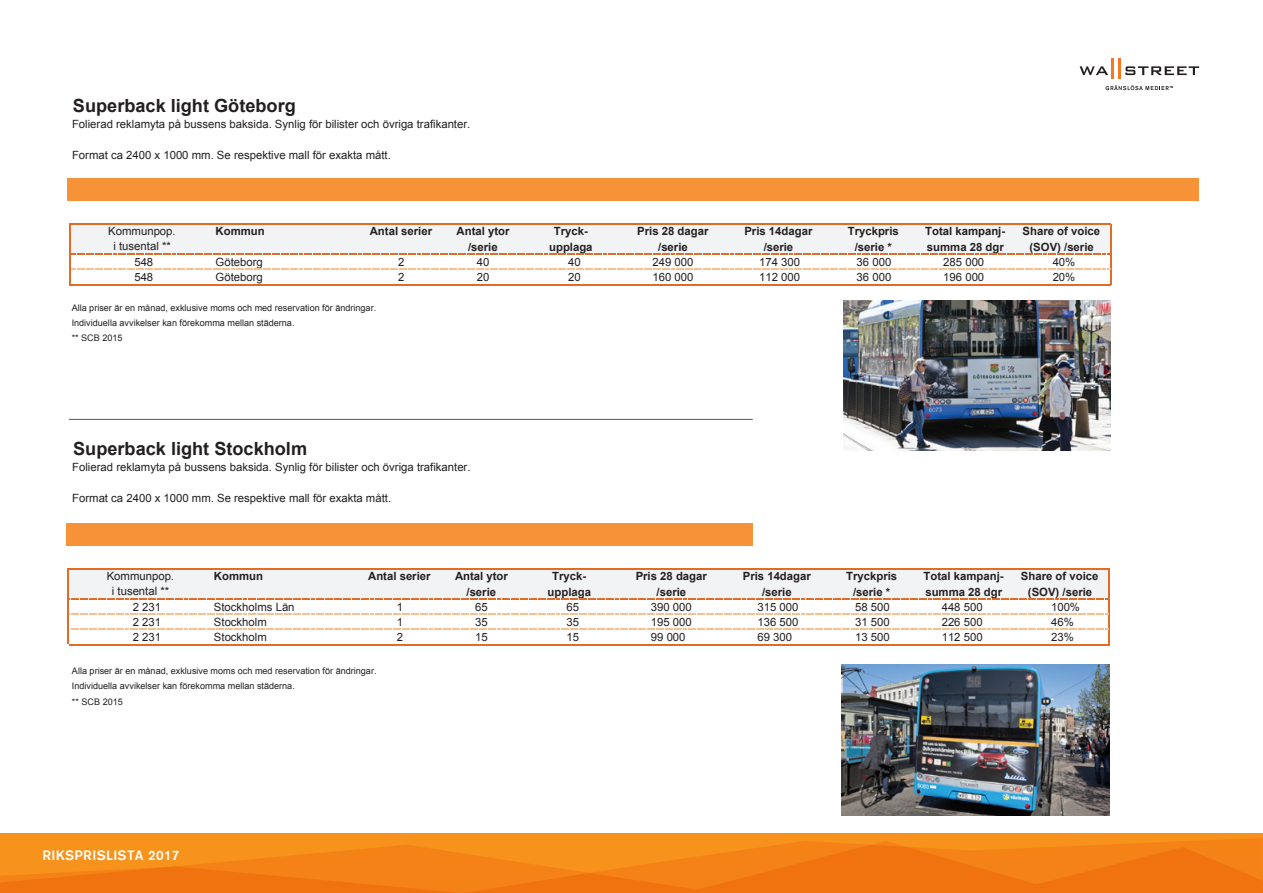
<style>
.page{position:relative;width:1263px;height:893px;background:#fff}
.page>*{position:absolute;margin:0;border:0;box-sizing:border-box;transform-origin:0 0}
.t1{font:700 18.15px "Arial";color:#231f20}
.t2{font:500 13.5px "Akzidenz Grotesk BQ";letter-spacing:.025em;color:#fff}
.t3{font:11.4px "Arial";color:#231f20}
.t4{font:700 11.4px "Arial";color:#231f20}
.t5{font:9px/15.3px "Arial";color:#231f20}
</style>
<div class="page">
<div style="left:0;top:833px;width:1263px;height:60px;background:#f7931d"></div>
<svg style="left:0;top:838px;width:1263px;height:55px"></svg>
<svg style="left:1105px;top:85px;width:68px;height:5px"></svg>
<svg style="left:1125px;top:66px;width:74px;height:9px"></svg>
<hr style="left:1111px;top:58px;width:3px;height:20px;background:#f47921">
<hr style="left:1118px;top:58px;width:2px;height:20px;background:#f47921">
<svg style="left:1079px;top:66px;width:29px;height:9px"></svg>
<div style="left:67px;top:179px;width:1131px;height:22px;background:#f69238"></div>
<img style="left:844px;top:300px;width:267px;height:151px">
<img style="left:841px;top:664px;width:269px;height:152px">
<div style="left:70px;top:224px;width:1041px;height:30px;background:#f2f3f4"></div>
<hr style="left:69px;top:223px;width:1px;height:62px;background:#e26b25">
<hr style="left:1110px;top:224px;width:1px;height:61px;background:#e26b25">
<hr style="left:70px;top:223px;width:1041px;height:1px;background:#e26b25">
<svg style="left:71px;top:253px;width:1039px;height:2px;background:#e47b3e"></svg>
<svg style="left:71px;top:269px;width:1039px;height:1px"></svg>
<hr style="left:70px;top:284px;width:1041px;height:1px;background:#e26b25">
<div style="left:66px;top:523px;width:687px;height:23px;background:#f69238"></div>
<hr style="left:69px;top:419px;width:684px;height:1px;background:#565656">
<div style="left:68px;top:569px;width:1041px;height:30px;background:#f2f3f4"></div>
<hr style="left:68px;top:568px;width:1px;height:75px;background:#e26b25">
<hr style="left:1108px;top:569px;width:1px;height:74px;background:#e26b25">
<hr style="left:69px;top:568px;width:1040px;height:1px;background:#e26b25">
<svg style="left:69px;top:598px;width:1039px;height:2px;background:#e47b3e"></svg>
<svg style="left:69px;top:614px;width:1039px;height:1px"></svg>
<hr style="left:69px;top:644px;width:1040px;height:1px;background:#e26b25">
<svg style="left:71px;top:629px;width:1037px;height:1px"></svg>
<h1 class="t1" style="left:73px;top:93px;width:224px">Superback light Göteborg</h1>
<p class="t3" style="left:72px;top:116px;width:400px">Folierad reklamyta på bussens baksida. Synlig för bilister och övriga trafikanter.</p>
<p class="t3" style="left:72px;top:148px;width:320px">Format ca 2400 x 1000 mm. Se respektive mall för exakta mått.</p>
<p class="t3" style="left:108px;top:224px;width:69px">Kommunpop.</p>
<p class="t4" style="left:216px;top:224px;width:51px">Kommun</p>
<p class="t4" style="left:370px;top:224px;width:64px">Antal serier</p>
<p class="t4" style="left:457px;top:224px;width:54px">Antal ytor</p>
<p class="t4" style="left:554px;top:224px;width:36px">Tryck-</p>
<p class="t4" style="left:637px;top:224px;width:73px">Pris 28 dagar</p>
<p class="t4" style="left:744px;top:224px;width:70px">Pris 14dagar</p>
<p class="t4" style="left:848px;top:224px;width:53px">Tryckpris</p>
<p class="t4" style="left:925px;top:224px;width:82px">Total kampanj-</p>
<p class="t4" style="left:1022px;top:224px;width:79px">Share of voice</p>
<p class="t3" style="left:113px;top:239px;width:59px">i tusental **</p>
<p class="t4" style="left:468px;top:239px;width:31px">/serie</p>
<p class="t4" style="left:549px;top:239px;width:45px">upplaga</p>
<p class="t4" style="left:658px;top:239px;width:31px">/serie</p>
<p class="t4" style="left:764px;top:239px;width:31px">/serie</p>
<p class="t4" style="left:855px;top:239px;width:39px">/serie *</p>
<p class="t4" style="left:927px;top:239px;width:78px">summa 28 dgr</p>
<p class="t4" style="left:1029px;top:239px;width:66px">(SOV) /serie</p>
<p class="t3" style="left:134px;top:254px;width:20px">548</p>
<p class="t3" style="left:216px;top:254px;width:49px">Göteborg</p>
<p class="t3" style="left:398px;top:254px;width:8px">2</p>
<p class="t3" style="left:477px;top:254px;width:14px">40</p>
<p class="t3" style="left:568px;top:254px;width:14px">40</p>
<p class="t3" style="left:652px;top:254px;width:42px">249 000</p>
<p class="t3" style="left:759px;top:254px;width:42px">174 300</p>
<p class="t3" style="left:857px;top:254px;width:36px">36 000</p>
<p class="t3" style="left:943px;top:254px;width:42px">285 000</p>
<p class="t3" style="left:1053px;top:254px;width:24px">40%</p>
<p class="t3" style="left:134px;top:269px;width:20px">548</p>
<p class="t3" style="left:216px;top:269px;width:49px">Göteborg</p>
<p class="t3" style="left:398px;top:269px;width:8px">2</p>
<p class="t3" style="left:477px;top:269px;width:14px">20</p>
<p class="t3" style="left:568px;top:269px;width:14px">20</p>
<p class="t3" style="left:652px;top:269px;width:42px">160 000</p>
<p class="t3" style="left:759px;top:269px;width:42px">112 000</p>
<p class="t3" style="left:857px;top:269px;width:36px">36 000</p>
<p class="t3" style="left:943px;top:269px;width:42px">196 000</p>
<p class="t3" style="left:1053px;top:269px;width:24px">20%</p>
<p class="t5" style="left:72px;top:300px;width:306px">Alla priser är en månad, exklusive moms och med reservation för ändringar.<br>Individuella avvikelser kan förekomma mellan städerna.<br>** SCB 2015</p>
<h1 class="t1" style="left:73px;top:436px;width:235px">Superback light Stockholm</h1>
<p class="t3" style="left:72px;top:459px;width:400px">Folierad reklamyta på bussens baksida. Synlig för bilister och övriga trafikanter.</p>
<p class="t3" style="left:72px;top:491px;width:320px">Format ca 2400 x 1000 mm. Se respektive mall för exakta mått.</p>
<p class="t3" style="left:107px;top:569px;width:69px">Kommunpop.</p>
<p class="t4" style="left:214px;top:569px;width:51px">Kommun</p>
<p class="t4" style="left:368px;top:569px;width:64px">Antal serier</p>
<p class="t4" style="left:455px;top:569px;width:54px">Antal ytor</p>
<p class="t4" style="left:552px;top:569px;width:36px">Tryck-</p>
<p class="t4" style="left:636px;top:569px;width:73px">Pris 28 dagar</p>
<p class="t4" style="left:743px;top:569px;width:70px">Pris 14dagar</p>
<p class="t4" style="left:846px;top:569px;width:53px">Tryckpris</p>
<p class="t4" style="left:923px;top:569px;width:82px">Total kampanj-</p>
<p class="t4" style="left:1021px;top:569px;width:79px">Share of voice</p>
<p class="t3" style="left:112px;top:584px;width:59px">i tusental **</p>
<p class="t4" style="left:466px;top:584px;width:31px">/serie</p>
<p class="t4" style="left:547px;top:584px;width:45px">upplaga</p>
<p class="t4" style="left:657px;top:584px;width:31px">/serie</p>
<p class="t4" style="left:762px;top:584px;width:31px">/serie</p>
<p class="t4" style="left:853px;top:584px;width:39px">/serie *</p>
<p class="t4" style="left:925px;top:584px;width:78px">summa 28 dgr</p>
<p class="t4" style="left:1028px;top:584px;width:66px">(SOV) /serie</p>
<p class="t3" style="left:133px;top:599px;width:30px">2 231</p>
<p class="t3" style="left:214px;top:599px;width:82px">Stockholms Län</p>
<p class="t3" style="left:397px;top:599px;width:8px">1</p>
<p class="t3" style="left:475px;top:599px;width:14px">65</p>
<p class="t3" style="left:566px;top:599px;width:14px">65</p>
<p class="t3" style="left:651px;top:599px;width:42px">390 000</p>
<p class="t3" style="left:757px;top:599px;width:42px">315 000</p>
<p class="t3" style="left:855px;top:599px;width:36px">58 500</p>
<p class="t3" style="left:942px;top:599px;width:42px">448 500</p>
<p class="t3" style="left:1051px;top:599px;width:30px">100%</p>
<p class="t3" style="left:133px;top:614px;width:30px">2 231</p>
<p class="t3" style="left:214px;top:614px;width:54px">Stockholm</p>
<p class="t3" style="left:397px;top:614px;width:8px">1</p>
<p class="t3" style="left:475px;top:614px;width:14px">35</p>
<p class="t3" style="left:566px;top:614px;width:14px">35</p>
<p class="t3" style="left:651px;top:614px;width:42px">195 000</p>
<p class="t3" style="left:757px;top:614px;width:42px">136 500</p>
<p class="t3" style="left:855px;top:614px;width:36px">31 500</p>
<p class="t3" style="left:942px;top:614px;width:42px">226 500</p>
<p class="t3" style="left:1051px;top:614px;width:24px">46%</p>
<p class="t3" style="left:133px;top:630px;width:30px">2 231</p>
<p class="t3" style="left:214px;top:630px;width:54px">Stockholm</p>
<p class="t3" style="left:397px;top:630px;width:8px">2</p>
<p class="t3" style="left:475px;top:630px;width:14px">15</p>
<p class="t3" style="left:566px;top:630px;width:14px">15</p>
<p class="t3" style="left:651px;top:630px;width:36px">99 000</p>
<p class="t3" style="left:757px;top:630px;width:36px">69 300</p>
<p class="t3" style="left:855px;top:630px;width:36px">13 500</p>
<p class="t3" style="left:942px;top:630px;width:42px">112 500</p>
<p class="t3" style="left:1051px;top:630px;width:24px">23%</p>
<p class="t5" style="left:72px;top:663px;width:306px">Alla priser är en månad, exklusive moms och med reservation för ändringar.<br>Individuella avvikelser kan förekomma mellan städerna.<br>** SCB 2015</p>
<p class="t2" style="left:43px;top:847px;width:139px">RIKSPRISLISTA 2017</p>
<p class="t2" style="left:43px;top:855px;width:139px">RIKSPRISLISTA 2014</p>
</div>
